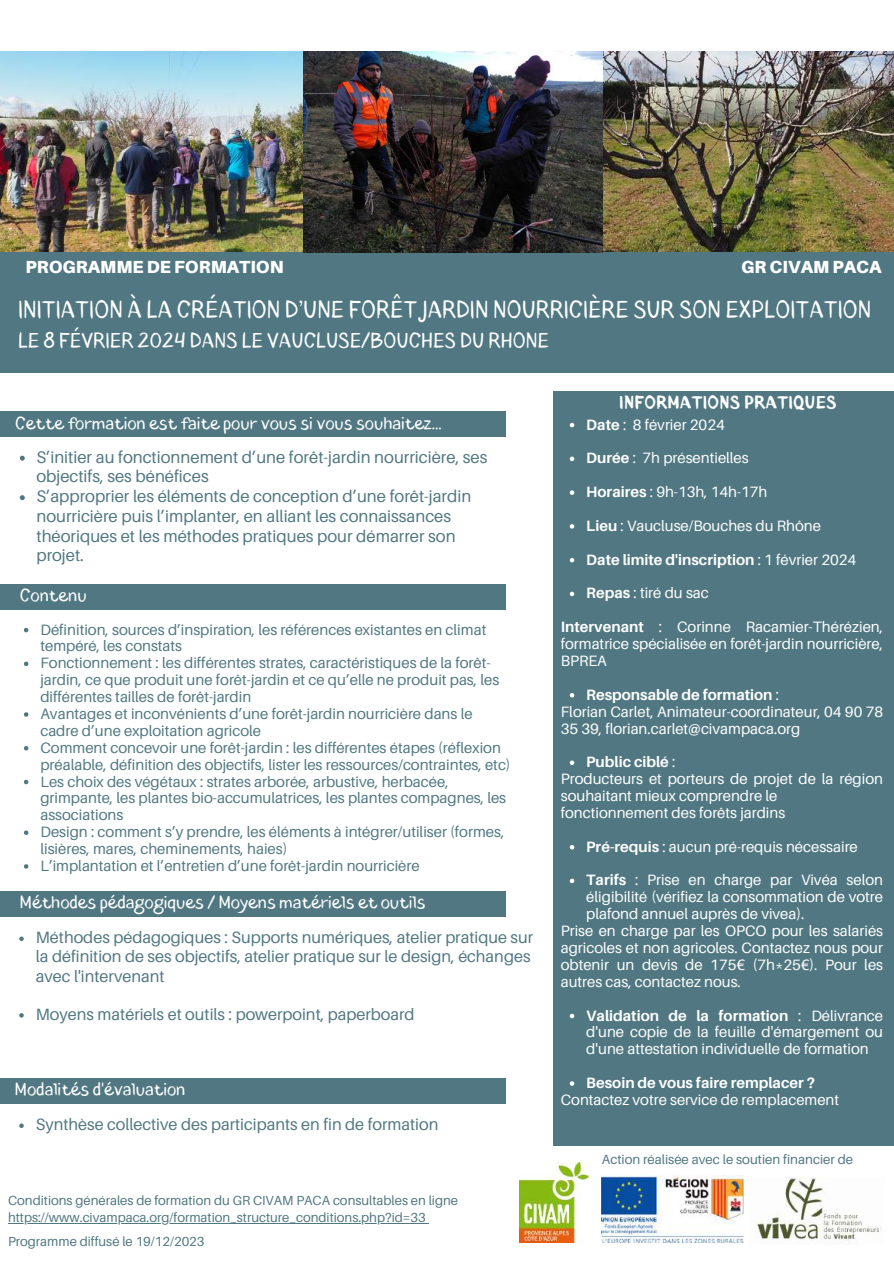
<style>
.page{position:relative;width:894px;height:1264px;background:#fff}
.page>*{position:absolute;margin:0;border:0;box-sizing:border-box;transform-origin:0 0}
.t1{font:23.4px "Blushes";color:#fff}
.t2{font:20.4px "Blushes";color:#fff}
.t3{font:17.55px "Blushes";color:#fff}
.t4{font:900 17.55px "Aileron";color:#fff}
.t5{font:700 17.55px "Blushes";color:#fff}
.t6{font:16.65px/19.8px "Aileron";color:#517882}
.t7{font:16.35px/19.2px "Aileron";color:#517882}
.t8{font:15px/16.8px "Aileron";color:#fff;text-align:justify}
.t9{font:15px/16.8px "Aileron";color:#517882}
.t10{font:700 15px "Aileron";color:#fff}
.t11{font:13.2px "Aileron";color:#517882}
.t12{font:13.05px/17px "Aileron";color:#517882}
.s1{font-weight:700}
.s2{font-weight:400}
</style>
<div class="page">
<img style="left:755px;top:1177px;width:127px;height:66px">
<img style="left:519px;top:1162px;width:69px;height:80px">
<div style="left:0;top:180px;width:893px;height:192px;background:#517882"></div>
<img style="left:303px;top:51px;width:590px;height:202px">
<img style="left:0;top:51px;width:306px;height:201px">
<div style="left:0;top:411px;width:505px;height:26px;background:#517882"></div>
<div style="left:553px;top:392px;width:340px;height:754px;background:#517882"></div>
<svg style="left:20px;top:455px;width:5px;height:5px"></svg>
<svg style="left:20px;top:495px;width:5px;height:5px"></svg>
<div style="left:0;top:584px;width:505px;height:25px;background:#517882"></div>
<div style="left:0;top:890px;width:505px;height:26px;background:#517882"></div>
<div style="left:0;top:1077px;width:505px;height:26px;background:#517882"></div>
<img style="left:601px;top:1175px;width:142px;height:67px">
<svg style="left:19px;top:936px;width:5px;height:5px"></svg>
<svg style="left:19px;top:1013px;width:5px;height:4px"></svg>
<svg style="left:569px;top:423px;width:5px;height:4px"></svg>
<svg style="left:569px;top:456px;width:5px;height:5px"></svg>
<svg style="left:569px;top:490px;width:5px;height:5px"></svg>
<svg style="left:569px;top:524px;width:5px;height:4px"></svg>
<svg style="left:569px;top:558px;width:5px;height:4px"></svg>
<svg style="left:569px;top:591px;width:5px;height:5px"></svg>
<svg style="left:569px;top:693px;width:5px;height:4px"></svg>
<svg style="left:569px;top:760px;width:5px;height:5px"></svg>
<svg style="left:569px;top:845px;width:5px;height:4px"></svg>
<svg style="left:569px;top:878px;width:5px;height:5px"></svg>
<svg style="left:569px;top:1013px;width:5px;height:5px"></svg>
<svg style="left:569px;top:1081px;width:5px;height:4px"></svg>
<hr style="left:8px;top:1222px;width:417px;height:1px;background:#517882">
<svg style="left:24px;top:628px;width:4px;height:4px"></svg>
<svg style="left:24px;top:661px;width:4px;height:5px"></svg>
<svg style="left:24px;top:712px;width:4px;height:4px"></svg>
<svg style="left:24px;top:746px;width:4px;height:4px"></svg>
<svg style="left:24px;top:779px;width:4px;height:5px"></svg>
<svg style="left:24px;top:830px;width:4px;height:5px"></svg>
<svg style="left:24px;top:864px;width:4px;height:4px"></svg>
<svg style="left:19px;top:1123px;width:5px;height:4px"></svg>
<p class="t4" style="left:25px;top:255px;width:259px">PROGRAMME DE FORMATION</p>
<p class="t4" style="left:741px;top:255px;width:142px">GR CIVAM PACA</p>
<h1 class="t1" style="left:18px;top:293px;width:854px">INITIATION À LA CRÉATION D’UNE FORÊT JARDIN NOURRICIÈRE SUR SON EXPLOITATION</h1>
<h2 class="t2" style="left:18px;top:326px;width:532px">LE 8 FÉVRIER 2024 DANS LE VAUCLUSE/BOUCHES DU RHONE</h2>
<p class="t3" style="left:15px;top:410px;width:428px">Cette formation est faite pour vous si vous souhaitez...</p>
<p class="t6" style="left:36px;top:446px;width:452px">S’initier au fonctionnement d’une forêt-jardin nourricière, ses objectifs, ses bénéfices<br>S’approprier les éléments de conception d’une forêt-jardin nourricière puis l’implanter, en alliant les connaissances théoriques et les méthodes pratiques pour démarrer son projet.</p>
<p class="t3" style="left:20px;top:583px;width:68px">Contenu</p>
<p class="t9" style="left:40px;top:620px;width:471px">Définition, sources d’inspiration, les références existantes en climat tempéré, les constats<br>Fonctionnement : les différentes strates, caractéristiques de la forêt&shy;jardin, ce que produit une forêt-jardin et ce qu’elle ne produit pas, les différentes tailles de forêt-jardin<br>Avantages et inconvénients d’une forêt-jardin nourricière dans le cadre d’une exploitation agricole<br>Comment concevoir une forêt-jardin : les différentes étapes (réflexion préalable, définition des objectifs, lister les ressources/contraintes, etc)<br>Les choix des végétaux : strates arborée, arbustive, herbacée, grimpante, les plantes bio-accumulatrices, les plantes compagnes, les associations<br>Design : comment s’y prendre, les éléments à intégrer/utiliser (formes, lisières, mares, cheminements, haies)<br>L’implantation et l’entretien d’une forêt-jardin nourricière</p>
<p class="t3" style="left:20px;top:890px;width:407px">Méthodes pédagogiques / Moyens matériels et outils</p>
<p class="t7" style="left:36px;top:927px;width:498px">Méthodes pédagogiques : Supports numériques, atelier pratique sur la définition de ses objectifs, atelier pratique sur le design, échanges avec l'intervenant</p>
<p class="t7" style="left:36px;top:1004px;width:380px">Moyens matériels et outils : powerpoint, paperboard</p>
<p class="t3" style="left:15px;top:1076px;width:172px">Modalités d'évaluation</p>
<p class="t7" style="left:36px;top:1114px;width:404px">Synthèse collective des participants en fin de formation</p>
<p class="t12" style="left:8px;top:1191px;width:451px">Conditions générales de formation du GR CIVAM PACA consultables en ligne https://www.civampaca.org/formation_structure_conditions.php?id=33</p>
<p class="t12" style="left:8px;top:1232px;width:198px">Programme diffusé le 19/12/2023</p>
<p class="t5" style="left:619px;top:390px;width:219px">INFORMATIONS PRATIQUES</p>
<p class="t8" style="left:586px;top:415px;width:140px"><span class="s1">Date</span> : 8 février 2024</p>
<p class="t8" style="left:586px;top:449px;width:164px"><span class="s1">Durée</span> : 7h présentielles</p>
<p class="t8" style="left:586px;top:483px;width:183px"><span class="s1">Horaires</span> : 9h-13h, 14h-17h</p>
<p class="t8" style="left:586px;top:517px;width:236px"><span class="s1">Lieu</span> : Vaucluse/Bouches du Rhône</p>
<p class="t10" style="left:586px;top:550px;width:271px">Date limite d'inscription <span class="s2">: 1 février 2024</span></p>
<p class="t8" style="left:586px;top:584px;width:124px"><span class="s1">Repas</span> : tiré du sac</p>
<p class="t8" style="left:560px;top:618px;width:324px"><span class="s1">Intervenant</span> : Corinne Racamier-Thérézien, formatrice spécialisée en forêt-jardin nourricière, BPREA</p>
<p class="t8" style="left:560px;top:685px;width:324px;text-align:left;text-indent:25px"><span class="s1">Responsable de formation</span> :<br>Florian Carlet, Animateur-coordinateur, 04 90 78<br>35 39, florian.carlet@civampaca.org</p>
<p class="t8" style="left:560px;top:753px;width:324px;text-align:left;text-indent:25px"><span class="s1">Public ciblé</span> :<br>Producteurs et porteurs de projet de la région souhaitant mieux comprendre le fonctionnement des forêts jardins</p>
<p class="t8" style="left:586px;top:837px;width:273px"><span class="s1">Pré-requis</span> : aucun pré-requis nécessaire</p>
<p class="t8" style="left:586px;top:871px;width:298px"><span class="s1">Tarifs</span> : Prise en charge par Vivéa selon</p>
<p class="t8" style="left:586px;top:888px;width:298px">éligibilité (vérifiez la consommation de votre</p>
<p class="t8" style="left:586px;top:905px;width:220px">plafond annuel auprès de vivea).</p>
<p class="t8" style="left:560px;top:922px;width:324px">Prise en charge par les OPCO pour les salariés</p>
<p class="t8" style="left:560px;top:939px;width:324px">agricoles et non agricoles. Contactez nous pour</p>
<p class="t8" style="left:560px;top:955px;width:324px">obtenir un devis de 175€ (7h*25€). Pour les</p>
<p class="t8" style="left:560px;top:972px;width:181px">autres cas, contactez nous.</p>
<p class="t8" style="left:586px;top:1006px;width:298px"><span class="s1">Validation de la formation</span> : Délivrance d'une copie de la feuille d'émargement ou d'une attestation individuelle de formation</p>
<p class="t10" style="left:586px;top:1073px;width:230px">Besoin de vous faire remplacer ?</p>
<p class="t8" style="left:560px;top:1090px;width:280px">Contactez votre service de remplacement</p>
<p class="t11" style="left:601px;top:1151px;width:253px">Action réalisée avec le soutien financier de</p>
</div>
